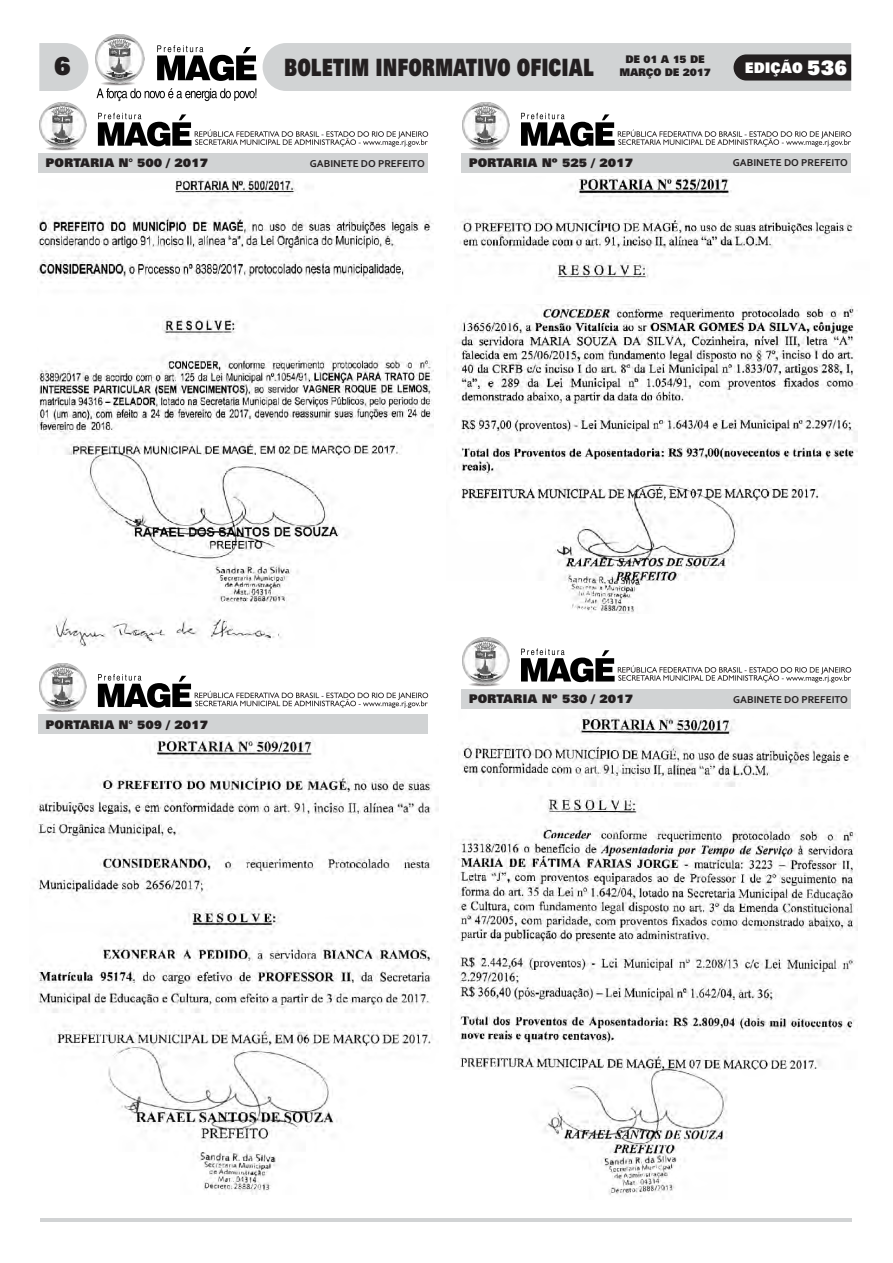
<style>
.page{position:relative;width:893px;height:1263px;background:#fff}
.page>*{position:absolute;margin:0;border:0;box-sizing:border-box;transform-origin:0 0}
.t1{font:900 25.65px "Zurich BT";color:#231f20}
.t2{font:900 24px "Zurich BT";color:#231f20;scale:.71 1}
.t3{font:900 14.7px "Zurich BT";color:#fff;scale:.92 1}
.t4{font:900 12px "Zurich BT";color:#231f20}
.t5{font:700 10.5px "Corbel";color:#231f20}
.t6{font:900 10.5px/12.6px "Zurich BT";letter-spacing:-.02em;color:#231f20;text-align:center;scale:.96 1}
.s1{font-size:20.7px}
</style>
<div class="page">
<hr style="left:40px;top:1218px;width:812px;height:4px;background:#d1d3d4">
<img style="left:103px;top:84px;width:30px;height:2px">
<svg style="left:97px;top:88px;width:159px;height:13px"></svg>
<svg style="left:157px;top:45px;width:99px;height:36px"></svg>
<img style="left:95px;top:34px;width:50px;height:50px">
<svg style="left:39px;top:43px;width:49px;height:48px;background:#d5d7d8"></svg>
<img style="left:47px;top:149px;width:28px;height:2px">
<img style="left:39px;top:102px;width:47px;height:47px">
<img style="left:470px;top:149px;width:28px;height:2px">
<img style="left:462px;top:102px;width:47px;height:47px">
<div style="left:38px;top:153px;width:390px;height:20px;background:#d1d3d4"></div>
<div style="left:462px;top:153px;width:389px;height:20px;background:#d1d3d4"></div>
<svg style="left:98px;top:113px;width:330px;height:34px"></svg>
<svg style="left:521px;top:113px;width:330px;height:34px"></svg>
<img style="left:37px;top:179px;width:397px;height:469px">
<img style="left:454px;top:304px;width:403px;height:310px">
<img style="left:460px;top:177px;width:394px;height:105px">
<img style="left:454px;top:796px;width:403px;height:401px">
<img style="left:459px;top:700px;width:399px;height:86px">
<img style="left:470px;top:685px;width:28px;height:2px">
<img style="left:462px;top:638px;width:47px;height:47px">
<div style="left:462px;top:689px;width:389px;height:19px;background:#d1d3d4"></div>
<svg style="left:521px;top:648px;width:330px;height:34px"></svg>
<img style="left:46px;top:710px;width:31px;height:2px">
<img style="left:39px;top:663px;width:47px;height:47px">
<div style="left:38px;top:714px;width:390px;height:20px;background:#d1d3d4"></div>
<svg style="left:98px;top:674px;width:330px;height:34px"></svg>
<img style="left:37px;top:737px;width:402px;height:458px">
<svg style="left:263px;top:43px;width:588px;height:48px;background:#bfc1c2"></svg>
<h1 class="t1" style="left:53px;top:55px;width:20px">6</h1>
<h2 class="t2" style="left:284px;top:58px;width:437px">BOLETIM INFORMATIVO OFICIAL</h2>
<p class="t6" style="left:619px;top:54px;width:97px">DE 01 A 15 DE<br>MARÇO DE 2017</p>
<p class="t3" style="left:745px;top:62px;width:113px">EDIÇÃO <span class="s1">536</span></p>
<p class="t4" style="left:46px;top:158px;width:164px">PORTARIA N° 500 / 2017</p>
<p class="t5" style="left:310px;top:159px;width:116px">GABINETE DO PREFEITO</p>
<p class="t4" style="left:469px;top:158px;width:166px">PORTARIA Nº 525 / 2017</p>
<p class="t5" style="left:733px;top:158px;width:116px">GABINETE DO PREFEITO</p>
<p class="t4" style="left:46px;top:719px;width:164px">PORTARIA N° 509 / 2017</p>
<p class="t4" style="left:469px;top:694px;width:166px">PORTARIA Nº 530 / 2017</p>
<p class="t5" style="left:733px;top:695px;width:116px">GABINETE DO PREFEITO</p>
</div>
